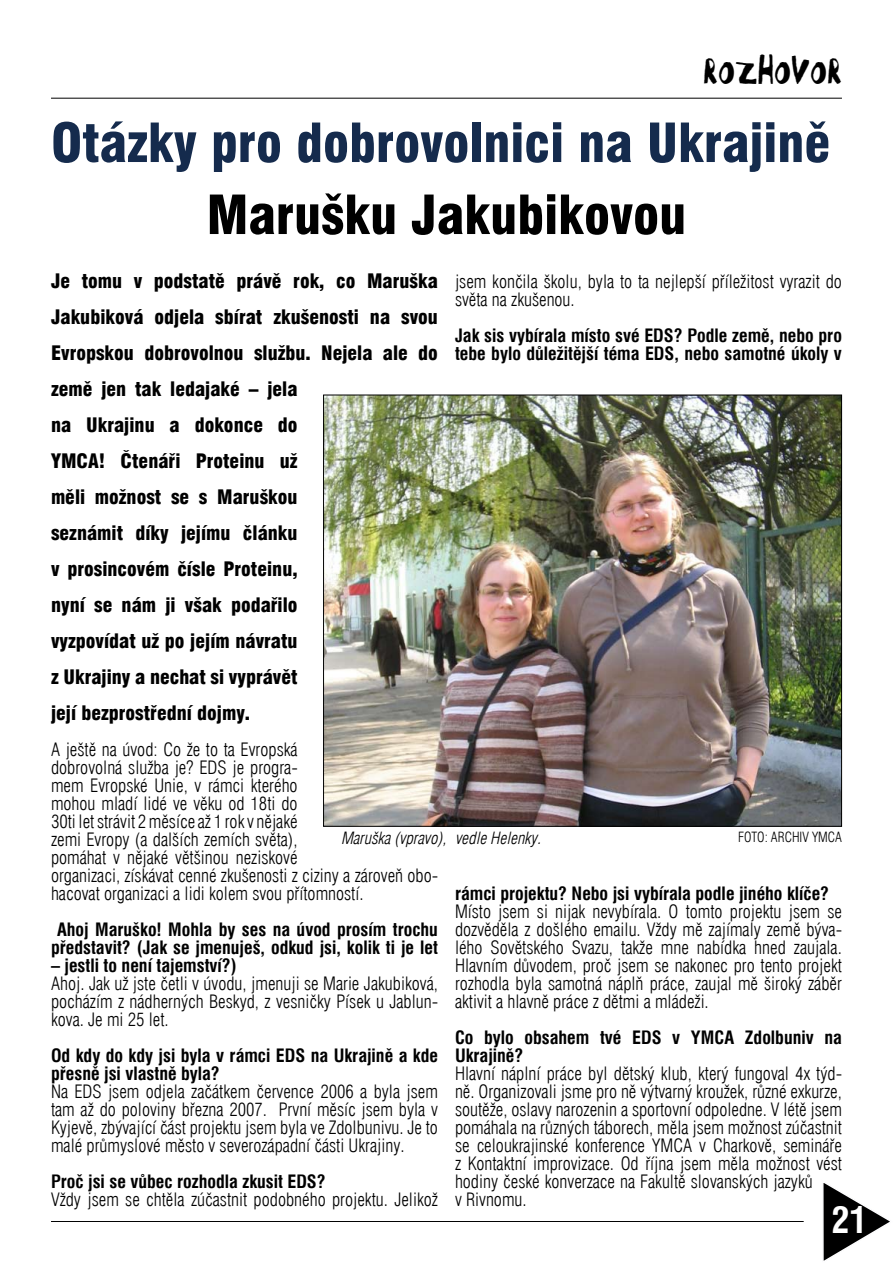
<style>
.page{position:relative;width:893px;height:1263px;background:#fff}
.page>*{position:absolute;margin:0;border:0;box-sizing:border-box;transform-origin:0 0}
.t1{font:condensed 52.5px "Swiss 721 AT Black";color:#152b4d}
.t2{font:condensed 52.5px "Swiss 721 AT Black";color:#000}
.t3{font:45px "PROTEINYMCACZ";color:#000}
.t4{font:condensed 36px "Swiss 721 AT Bold";color:#fff}
.t5{font:condensed 19.5px/36px "Swiss 721 AT Black";color:#000}
.t6{font:condensed 18px/18px "Swiss 721 AT Light";color:#000}
.t7{font:condensed 18px/18px "Swiss 721 AT Bold";color:#000}
.t8{font:italic condensed 16.5px "Swiss 721 AT Light";color:#000}
.t9{font:condensed 13.8px "Swiss 721 AT Light";color:#000}
</style>
<div class="page">
<hr style="left:51px;top:98px;width:791px;height:1px;background:#000">
<svg style="left:823px;top:1183px;width:67px;height:78px"></svg>
<hr style="left:51px;top:1221px;width:753px;height:1px;background:#000">
<img style="left:325px;top:397px;width:515px;height:428px">
<h2 class="t3" style="left:703px;top:42px;width:140px">ROZHOVOR</h2>
<h1 class="t1" style="left:51px;top:111px;width:781px">Otázky pro dobrovolnici na Ukrajině</h1>
<h1 class="t2" style="left:207px;top:183px;width:481px">Marušku Jakubikovou</h1>
<p class="t5" style="left:51px;top:263px;width:388px">Je tomu v podstatě právě rok, co Maruška<br>Jakubiková odjela sbírat zkušenosti na svou<br>Evropskou dobrovolnou službu. Nejela ale do země jen tak ledajaké – jela<br>na Ukrajinu a dokonce do<br>YMCA! Čtenáři Proteinu už<br>měli možnost se s Maruškou<br>seznámit díky jejímu článku<br>v prosincovém čísle Proteinu,<br>nyní se nám ji však podařilo<br>vyzpovídat už po jejím návratu<br>z Ukrajiny a nechat si vyprávět<br>její bezprostřední dojmy.</p>
<p class="t6" style="left:51px;top:741px;width:388px">A ještě na úvod: Co že to ta Evropská<br>dobrovolná služba je? EDS je progra-<br>mem Evropské Unie, v rámci kterého<br>mohou mladí lidé ve věku od 18ti do<br>30ti let strávit 2 měsíce až 1 rok v nějaké<br>zemi Evropy (a dalších zemích světa),<br>pomáhat v nějaké většinou neziskové<br>organizaci, získávat cenné zkušenosti z ciziny a zároveň obo&shy;hacovat organizaci a lidi kolem svou přítomností.</p>
<p class="t7" style="left:51px;top:921px;width:388px;text-align:center">Ahoj Maruško! Mohla by ses na úvod prosím trochu představit? (Jak se jmenuješ, odkud jsi, kolik ti je let</p>
<p class="t7" style="left:51px;top:957px;width:187px">– jestli to není tajemství?)</p>
<p class="t6" style="left:51px;top:975px;width:388px;text-align:justify">Ahoj. Jak už jste četli v úvodu, jmenuji se Marie Jakubiková, pocházím z nádherných Beskyd, z vesničky Písek u Jablun&shy;kova. Je mi 25 let.</p>
<p class="t7" style="left:51px;top:1047px;width:388px">Od kdy do kdy jsi byla v rámci EDS na Ukrajině a kde přesně jsi vlastně byla?</p>
<p class="t6" style="left:51px;top:1083px;width:388px;text-align:justify">Na EDS jsem odjela začátkem července 2006 a byla jsem tam až do poloviny března 2007. První měsíc jsem byla v Kyjevě, zbývající část projektu jsem byla ve Zdolbunivu. Je to malé průmyslové město v severozápadní části Ukrajiny.</p>
<p class="t7" style="left:51px;top:1173px;width:276px">Proč jsi se vůbec rozhodla zkusit EDS?</p>
<p class="t6" style="left:51px;top:1191px;width:388px">Vždy jsem se chtěla zúčastnit podobného projektu. Jelikož</p>
<p class="t6" style="left:455px;top:273px;width:388px">jsem končila školu, byla to ta nejlepší příležitost vyrazit do světa na zkušenou.</p>
<p class="t7" style="left:455px;top:327px;width:388px">Jak sis vybírala místo své EDS? Podle země, nebo pro tebe bylo důležitější téma EDS, nebo samotné úkoly v</p>
<p class="t8" style="left:341px;top:828px;width:201px">Maruška (vpravo), vedle Helenky.</p>
<p class="t9" style="left:738px;top:829px;width:105px">FOTO: ARCHIV YMCA</p>
<p class="t7" style="left:455px;top:885px;width:376px">rámci projektu? Nebo jsi vybírala podle jiného klíče?</p>
<p class="t6" style="left:455px;top:903px;width:388px;text-align:justify">Místo jsem si nijak nevybírala. O tomto projektu jsem se dozvěděla z došlého emailu. Vždy mě zajímaly země býva&shy;lého Sovětského Svazu, takže mne nabídka hned zaujala.<br>Hlavním důvodem, proč jsem se nakonec pro tento projekt rozhodla byla samotná náplň práce, zaujal mě široký záběr aktivit a hlavně práce z dětmi a mládeži.</p>
<p class="t7" style="left:455px;top:1029px;width:388px">Co bylo obsahem tvé EDS v YMCA Zdolbuniv na<br>Ukrajině?</p>
<p class="t6" style="left:455px;top:1065px;width:388px">Hlavní náplní práce byl dětský klub, který fungoval 4x týd&shy;ně. Organizovali jsme pro ně výtvarný kroužek, různé exkurze, soutěže, oslavy narozenin a sportovní odpoledne. V létě jsem pomáhala na různých táborech, měla jsem možnost zúčastnit se celoukrajinské konference YMCA v Charkově, semináře z Kontaktní improvizace. Od října jsem měla možnost vést hodiny české konverzace na Fakultě slovanských jazyků<br>v Rivnomu.</p>
<h3 class="t4" style="left:831px;top:1198px;width:37px">21</h3>
</div>
